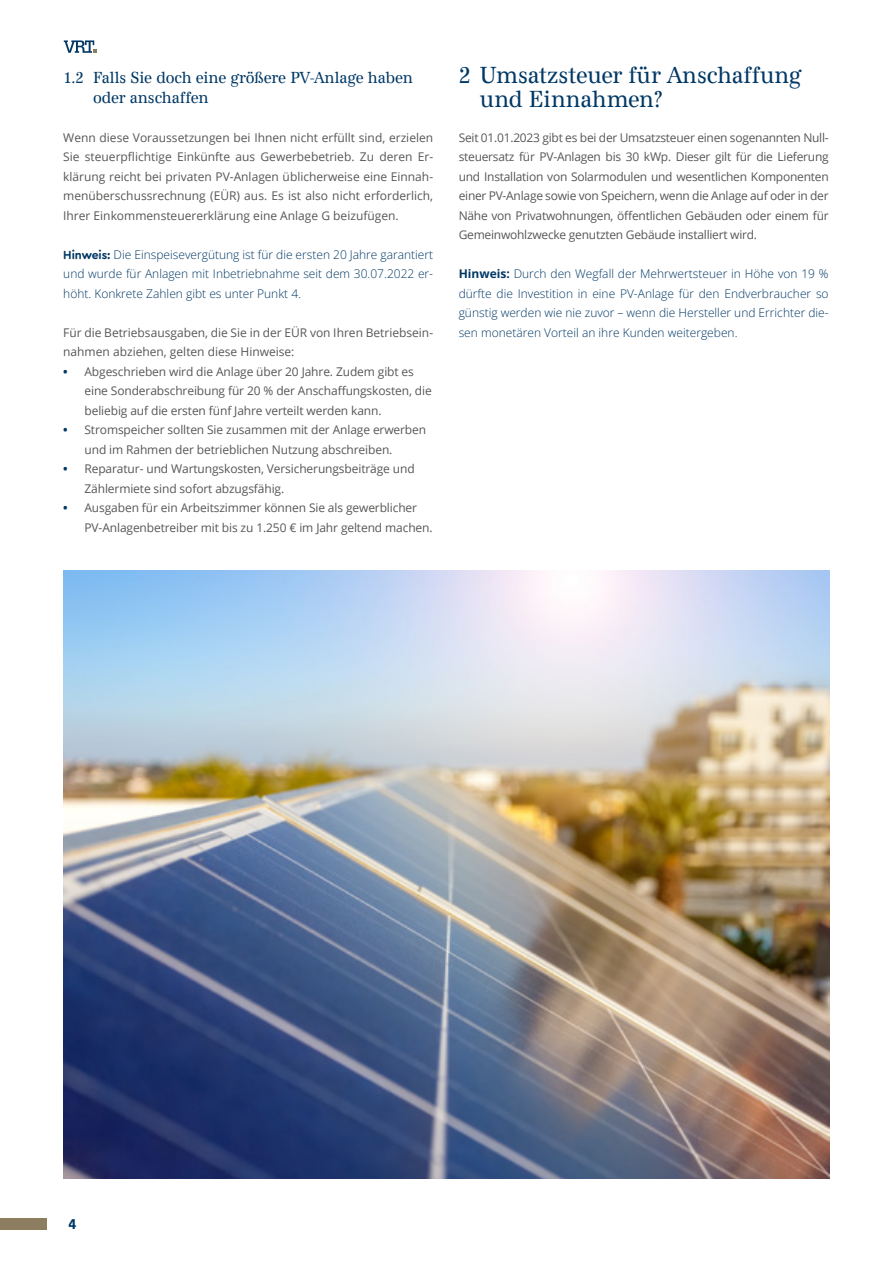
<style>
.page{position:relative;width:893px;height:1263px;background:#fff}
.page>*{position:absolute;margin:0;border:0;box-sizing:border-box;transform-origin:0 0}
.t1{font:24px/24px "Antiqua Sys Nr";color:#003865}
.t2{font:16.5px/19.5px "Antiqua Sys Nr";letter-spacing:-.005em;color:#003865}
.t3{font:700 15px "Sans Pro";color:#003865}
.t4{font:12px/19.5px "Open Sans";letter-spacing:-.01em;color:#575756}
.t5{font:300 12px/19.5px "Open Sans";color:#003865;text-align:justify}
.s1{font-family:"Cera Round Pro";font-weight:700}
.s2{font-weight:700;color:#003865}
.s3{font-weight:700}
</style>
<div class="page">
<div style="left:0;top:1219px;width:47px;height:11px;background:#8e7e61"></div>
<svg style="left:64px;top:40px;width:33px;height:13px"></svg>
<img style="left:63px;top:571px;width:766px;height:607px">
<h2 class="t2" style="left:93px;top:68px;width:321px;text-indent:-30px">1.2 Falls Sie doch eine größere PV-Anlage haben oder anschaffen</h2>
<p class="t4" style="left:63px;top:127px;width:371px;text-align:justify">Wenn diese Voraussetzungen bei Ihnen nicht erfüllt sind, erzielen Sie steuerpflichtige Einkünfte aus Gewerbebetrieb. Zu deren Er&shy;klärung reicht bei privaten PV-Anlagen üblicherweise eine Einnah&shy;menüberschussrechnung (EÜR) aus. Es ist also nicht erforderlich, Ihrer Einkommensteuererklärung eine Anlage G beizufügen.</p>
<p class="t5" style="left:63px;top:244px;width:371px"><span class="s1">Hinweis:</span> Die Einspeisevergütung ist für die ersten 20 Jahre garantiert und wurde für Anlagen mit Inbetriebnahme seit dem 30.07.2022 er&shy;höht. Konkrete Zahlen gibt es unter Punkt 4.</p>
<p class="t4" style="left:63px;top:322px;width:371px">Für die Betriebsausgaben, die Sie in der EÜR von Ihren Betriebsein&shy;nahmen abziehen, gelten diese Hinweise:</p>
<p class="t4" style="left:85px;top:361px;width:349px;text-indent:-21px"><span class="s2">•</span> Abgeschrieben wird die Anlage über 20 Jahre. Zudem gibt es eine Sonderabschreibung für 20 % der Anschaffungskosten, die beliebig auf die ersten fünf Jahre verteilt werden kann.</p>
<p class="t4" style="left:85px;top:420px;width:343px;text-indent:-21px"><span class="s2">•</span> Stromspeicher sollten Sie zusammen mit der Anlage erwerben und im Rahmen der betrieblichen Nutzung abschreiben.</p>
<p class="t4" style="left:85px;top:459px;width:332px;text-indent:-21px"><span class="s2">•</span> Reparatur- und Wartungskosten, Versicherungsbeiträge und<br>Zählermiete sind sofort abzugsfähig.</p>
<p class="t4" style="left:85px;top:498px;width:350px;text-indent:-21px"><span class="s2">•</span> Ausgaben für ein Arbeitszimmer können Sie als gewerblicher<br>PV-Anlagenbetreiber mit bis zu 1.250 € im Jahr geltend machen.</p>
<h1 class="t1" style="left:480px;top:63px;width:323px;text-indent:-21px">2 Umsatzsteuer für Anschaffung und Einnahmen?</h1>
<p class="t4" style="left:459px;top:127px;width:371px;text-align:justify">Seit 01.01.2023 gibt es bei der Umsatzsteuer einen sogenannten Null&shy;steuersatz für PV-Anlagen bis 30 kWp. Dieser gilt für die Lieferung und Installation von Solarmodulen und wesentlichen Komponenten einer PV-Anlage sowie von Speichern, wenn die Anlage auf oder in der Nähe von Privatwohnungen, öffentlichen Gebäuden oder einem für Gemeinwohlzwecke genutzten Gebäude installiert wird.</p>
<p class="t5" style="left:459px;top:264px;width:371px"><span class="s3">Hinweis:</span> Durch den Wegfall der Mehrwertsteuer in Höhe von 19 % dürfte die Investition in eine PV-Anlage für den Endverbraucher so günstig werden wie nie zuvor – wenn die Hersteller und Errichter die&shy;sen monetären Vorteil an ihre Kunden weitergeben.</p>
<p class="t3" style="left:68px;top:1216px;width:10px">4</p>
</div>
